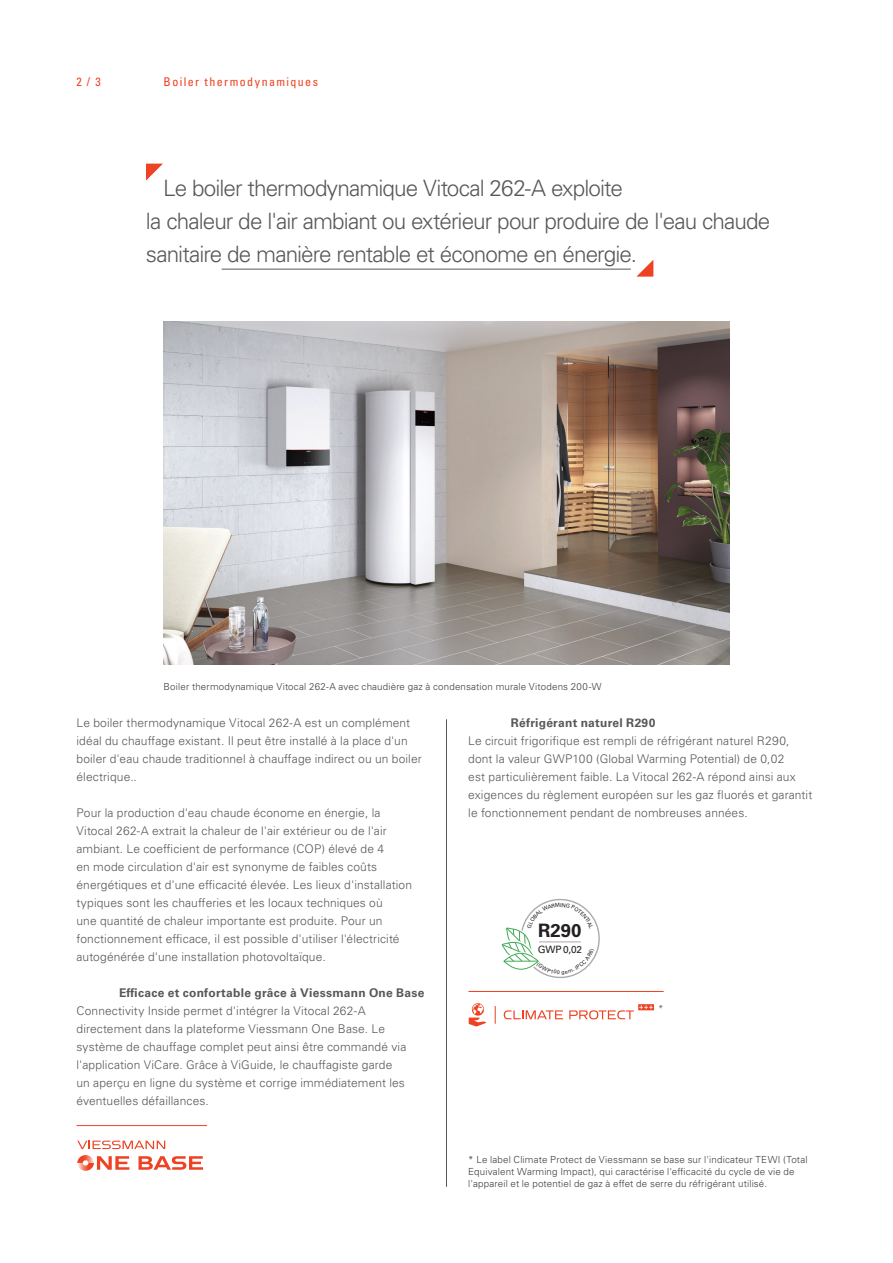
<style>
.page{position:relative;width:893px;height:1263px;background:#fff}
.page>*{position:absolute;margin:0;border:0;box-sizing:border-box;transform-origin:0 0}
.Teaser___Univers_Lig{font:300 22.5px/33px "Univers LTCYR 45";letter-spacing:-.04em;color:#57585a}
.t1{font:700 18.45px "Univers LTCYR 65";color:#231f20}
.Copy___Univers_Light{font:300 12px/18px "Univers LTCYR 45";letter-spacing:.01em;color:#57585a}
.Zwischenheadline___U{font:700 12px "Univers LTCYR 65";letter-spacing:.02em;color:#57585a}
.Kopfzeile___Univers{font:condensed 12px "Univers LTCYR 57";letter-spacing:.12em;color:#ef4222}
.t2{font:10.05px "Univers LTCYR 55 Roman";color:#231f20}
.Bildunterschriften{font:300 9.75px/12px "Univers LTCYR 45";letter-spacing:.015em;color:#3e3e3f}
.Copy___Univers_Light-2{font:300 9.75px "Univers LTCYR 45";color:#57585a}
</style>
<div class="page">
<img style="left:164px;top:321px;width:565px;height:344px">
<hr style="left:222px;top:269px;width:409px;height:1px;background:#57585a">
<svg style="left:146px;top:164px;width:17px;height:17px"></svg>
<svg style="left:636px;top:260px;width:17px;height:17px"></svg>
<hr style="left:446px;top:719px;width:1px;height:468px;background:#57585a">
<svg style="left:77px;top:1140px;width:88px;height:9px"></svg>
<svg style="left:139px;top:1156px;width:64px;height:14px"></svg>
<svg style="left:77px;top:1155px;width:52px;height:16px"></svg>
<hr style="left:468px;top:991px;width:196px;height:1px;background:#ef4222">
<svg style="left:495px;top:1006px;width:1px;height:18px"></svg>
<svg style="left:504px;top:1010px;width:59px;height:9px"></svg>
<svg style="left:469px;top:1003px;width:17px;height:23px"></svg>
<svg style="left:569px;top:1004px;width:85px;height:15px"></svg>
<hr style="left:77px;top:1125px;width:130px;height:1px;background:#ef4222">
<svg style="left:501px;top:899px;width:99px;height:79px"></svg>
<p class="Kopfzeile___Univers" style="left:77px;top:74px;width:26px">2 / 3</p>
<p class="Kopfzeile___Univers" style="left:164px;top:74px;width:156px">Boiler thermodynamiques</p>
<p class="Teaser___Univers_Lig" style="left:146px;top:171px;width:626px;text-indent:17px">Le boiler thermodynamique Vitocal 262-A exploite<br>la chaleur de l'air ambiant ou extérieur pour produire de l'eau chaude sanitaire de manière rentable et économe en énergie.</p>
<p class="Bildunterschriften" style="left:164px;top:680px;width:439px">Boiler thermodynamique Vitocal 262-A avec chaudière gaz à condensation murale Vitodens 200-W</p>
<p class="Copy___Univers_Light" style="left:77px;top:714px;width:347px">Le boiler thermodynamique Vitocal 262-A est un complément idéal du chauffage existant. Il peut être installé à la place d'un boiler d'eau chaude traditionnel à chauffage indirect ou un boiler électrique..</p>
<p class="Copy___Univers_Light" style="left:77px;top:804px;width:337px">Pour la production d'eau chaude économe en énergie, la Vitocal 262-A extrait la chaleur de l'air extérieur ou de l'air ambiant. Le coefficient de performance (COP) élevé de 4<br>en mode circulation d'air est synonyme de faibles coûts énergétiques et d'une efficacité élevée. Les lieux d'installation typiques sont les chaufferies et les locaux techniques où<br>une quantité de chaleur importante est produite. Pour un fonctionnement efficace, il est possible d'utiliser l'électricité autogénérée d'une installation photovoltaïque.</p>
<p class="Zwischenheadline___U" style="left:119px;top:985px;width:307px">Efficace et confortable grâce à Viessmann One Base</p>
<p class="Copy___Univers_Light" style="left:77px;top:1002px;width:331px">Connectivity Inside permet d'intégrer la Vitocal 262-A directement dans la plateforme Viessmann One Base. Le système de chauffage complet peut ainsi être commandé via l'application ViCare. Grâce à ViGuide, le chauffagiste garde un aperçu en ligne du système et corrige immédiatement les éventuelles défaillances.</p>
<p class="Zwischenheadline___U" style="left:511px;top:715px;width:146px">Réfrigérant naturel R290</p>
<p class="Copy___Univers_Light" style="left:468px;top:732px;width:346px">Le circuit frigorifique est rempli de réfrigérant naturel R290, dont la valeur GWP100 (Global Warming Potential) de 0,02<br>est particulièrement faible. La Vitocal 262-A répond ainsi aux exigences du règlement européen sur les gaz fluorés et garantit le fonctionnement pendant de nombreuses années.</p>
<p class="t1" style="left:538px;top:918px;width:45px">R290</p>
<p class="t2" style="left:538px;top:943px;width:46px">GWP 0,02</p>
<p class="Copy___Univers_Light-2" style="left:658px;top:1002px;width:7px">*</p>
<p class="Bildunterschriften" style="left:468px;top:1153px;width:341px">* Le label Climate Protect de Viessmann se base sur l'indicateur TEWI (Total<br>Equivalent Warming Impact), qui caractérise l'efficacité du cycle de vie de l'appareil et le potentiel de gaz à effet de serre du réfrigérant utilisé.</p>
</div>
